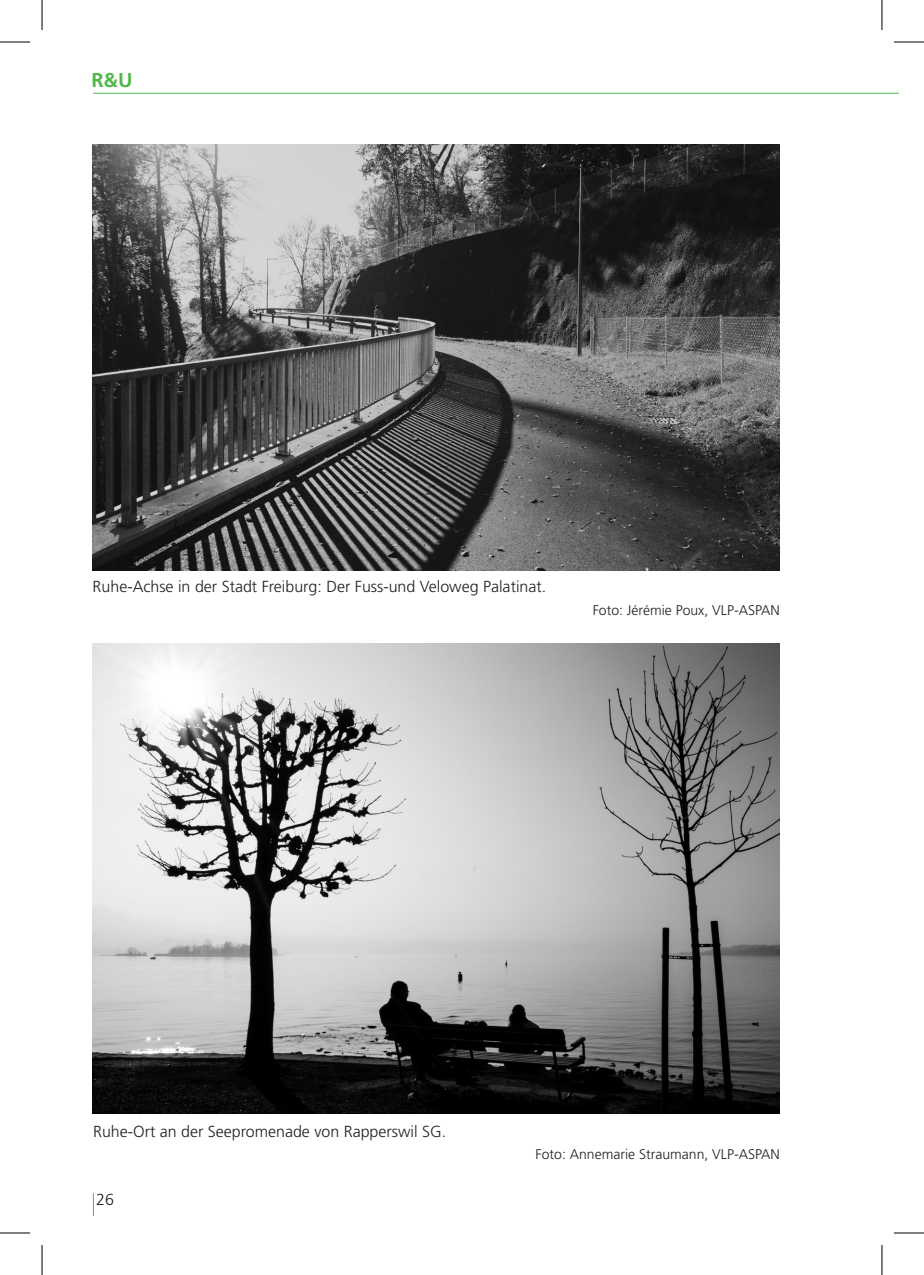
<style>
.page{position:relative;width:924px;height:1275px;background:#fff}
.page>*{position:absolute;margin:0;border:0;box-sizing:border-box;transform-origin:0 0}
.t1{font:700 20px "Frutiger LT Std";color:#51b948}
.t2{font:300 16px "Frutiger LT Std";color:#231f20}
.t3{font:300 14px "Frutiger LT Std";color:#231f20}
</style>
<div class="page">
<hr style="left:93px;top:93px;width:790px;height:1px;background:#51b948">
<svg style="left:93px;top:1193px;width:1px;height:23px"></svg>
<svg style="left:882px;top:93px;width:16px;height:1px"></svg>
<img style="left:93px;top:145px;width:686px;height:425px">
<img style="left:93px;top:643px;width:686px;height:470px">
<hr style="left:0;top:42px;width:30px;height:1px;background:#000">
<hr style="left:893px;top:42px;width:30px;height:1px;background:#000">
<hr style="left:0;top:1232px;width:30px;height:1px;background:#000">
<hr style="left:893px;top:1232px;width:30px;height:1px;background:#000">
<hr style="left:42px;top:0;width:1px;height:30px;background:#000">
<hr style="left:42px;top:1245px;width:1px;height:30px;background:#000">
<hr style="left:881px;top:0;width:1px;height:30px;background:#000">
<hr style="left:881px;top:1245px;width:1px;height:30px;background:#000">
<p class="t1" style="left:91px;top:69px;width:43px">R&amp;U</p>
<p class="t2" style="left:93px;top:577px;width:455px">Ruhe-Achse in der Stadt Freiburg: Der Fuss-und Veloweg Palatinat.</p>
<p class="t3" style="left:592px;top:602px;width:188px">Foto: Jérémie Poux, VLP-ASPAN</p>
<p class="t2" style="left:93px;top:1122px;width:354px">Ruhe-Ort an der Seepromenade von Rapperswil SG.</p>
<p class="t2" style="left:96px;top:1190px;width:19px">26</p>
<p class="t3" style="left:535px;top:1146px;width:245px">Foto: Annemarie Straumann, VLP-ASPAN</p>
</div>
